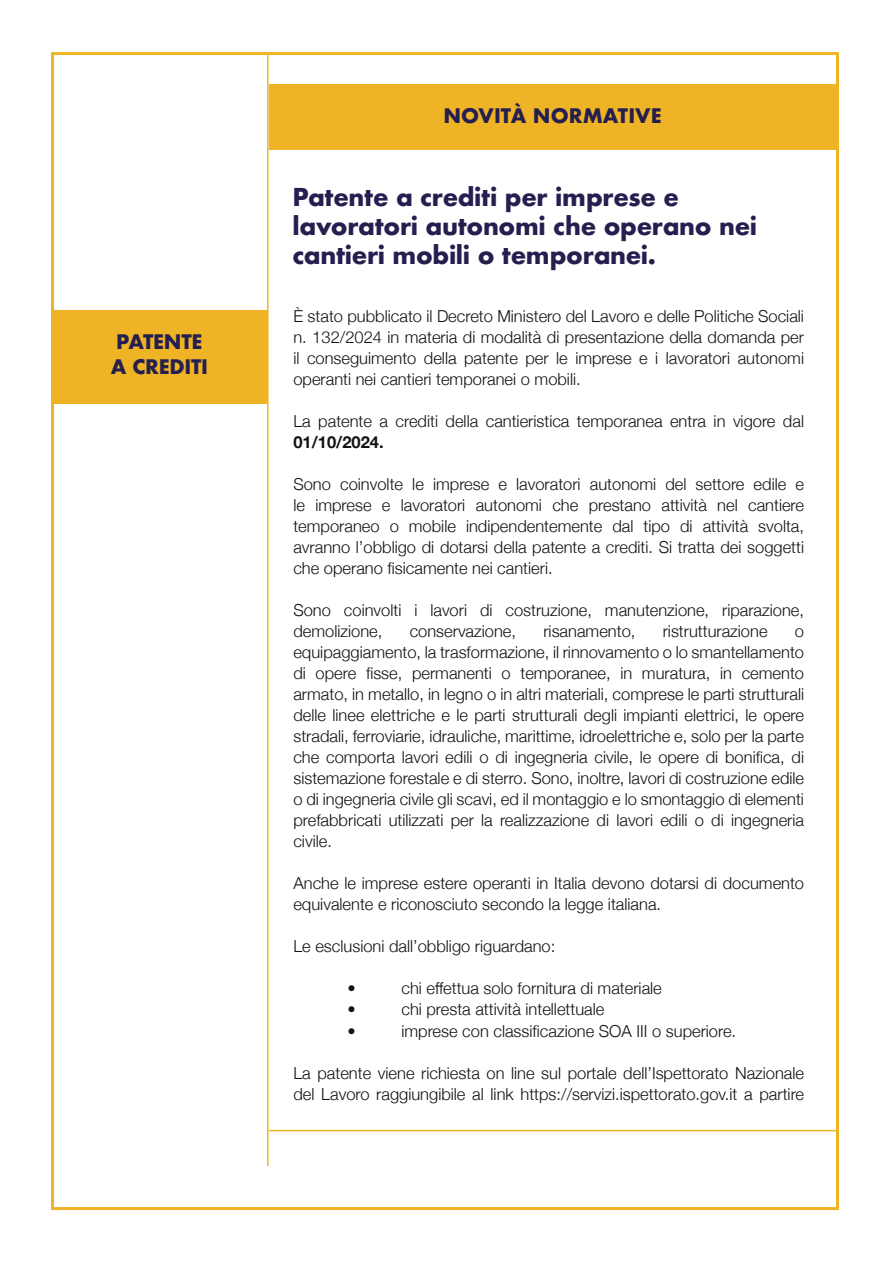
<style>
.page{position:relative;width:893px;height:1263px;background:#fff}
.page>*{position:absolute;margin:0;border:0;box-sizing:border-box;transform-origin:0 0}
.t1{font:700 24px/28.8px "Futura";letter-spacing:-.015em;color:#251f50}
.t2{font:700 19.5px/25.5px "Futura";letter-spacing:-.015em;color:#251f50}
.t3{font:300 16.5px/21px "Helvetica Neue";color:#121212;text-align:justify}
.t4{font:700 16.5px "Helvetica Neue";color:#121212}
</style>
<div class="page">
<hr style="left:267px;top:55px;width:2px;height:1111px;background:#efb326">
<div style="left:269px;top:84px;width:570px;height:66px;background:#efb326"></div>
<div style="left:54px;top:310px;width:213px;height:94px;background:#efb326"></div>
<hr style="left:269px;top:1130px;width:569px;height:1px;background:#efb326">
<p class="t2" style="left:111px;top:329px;width:99px">PATENTE<br>A CREDITI</p>
<p class="t2" style="left:443px;top:103px;width:220px">NOVITÀ NORMATIVE</p>
<h1 class="t1" style="left:293px;top:183px;width:466px">Patente a crediti per imprese e lavoratori autonomi che operano nei cantieri mobili o temporanei.</h1>
<p class="t3" style="left:293px;top:305px;width:512px">È stato pubblicato il Decreto Ministero del Lavoro e delle Politiche Sociali n. 132/2024 in materia di modalità di presentazione della domanda per il conseguimento della patente per le imprese e i lavoratori autonomi operanti nei cantieri temporanei o mobili.</p>
<p class="t3" style="left:293px;top:410px;width:512px">La patente a crediti della cantieristica temporanea entra in vigore dal</p>
<p class="t4" style="left:293px;top:429px;width:92px">01/10/2024.</p>
<p class="t3" style="left:293px;top:473px;width:512px">Sono coinvolte le imprese e lavoratori autonomi del settore edile e le imprese e lavoratori autonomi che prestano attività nel cantiere temporaneo o mobile indipendentemente dal tipo di attività svolta, avranno l’obbligo di dotarsi della patente a crediti. Si tratta dei soggetti che operano fisicamente nei cantieri.</p>
<p class="t3" style="left:293px;top:599px;width:512px">Sono coinvolti i lavori di costruzione, manutenzione, riparazione, demolizione,</p>
<p class="t3" style="left:410px;top:620px;width:108px">conservazione,</p>
<p class="t3" style="left:543px;top:620px;width:93px">risanamento,</p>
<p class="t3" style="left:663px;top:620px;width:106px">ristrutturazione</p>
<p class="t3" style="left:293px;top:620px;width:512px;text-indent:501px">o equipaggiamento, la trasformazione, il rinnovamento o lo smantellamento di opere fisse, permanenti o temporanee, in muratura, in cemento armato, in metallo, in legno o in altri materiali, comprese le parti strutturali delle linee elettriche e le parti strutturali degli impianti elettrici, le opere stradali, ferroviarie, idrauliche, marittime, idroelettriche e, solo per la parte che comporta lavori edili o di ingegneria civile, le opere di bonifica, di sistemazione forestale e di sterro. Sono, inoltre, lavori di costruzione edile o di ingegneria civile gli scavi, ed il montaggio e lo smontaggio di elementi prefabbricati utilizzati per la realizzazione di lavori edili o di ingegneria civile.</p>
<p class="t3" style="left:293px;top:872px;width:512px">Anche le imprese estere operanti in Italia devono dotarsi di documento equivalente e riconosciuto secondo la legge italiana.</p>
<p class="t3" style="left:293px;top:935px;width:263px">Le esclusioni dall’obbligo riguardano:</p>
<p class="t3" style="left:347px;top:977px;width:10px">•</p>
<p class="t3" style="left:401px;top:977px;width:262px">chi effettua solo fornitura di materiale</p>
<p class="t3" style="left:347px;top:998px;width:10px">•</p>
<p class="t3" style="left:401px;top:998px;width:204px">chi presta attività intellettuale</p>
<p class="t3" style="left:347px;top:1019px;width:10px">•</p>
<p class="t3" style="left:401px;top:1019px;width:336px">imprese con classificazione SOA III o superiore.</p>
<p class="t3" style="left:293px;top:1061px;width:512px">La patente viene richiesta on line sul portale dell’Ispettorato Nazionale del Lavoro raggiungibile al link https://servizi.ispettorato.gov.it a partire</p>
</div>
